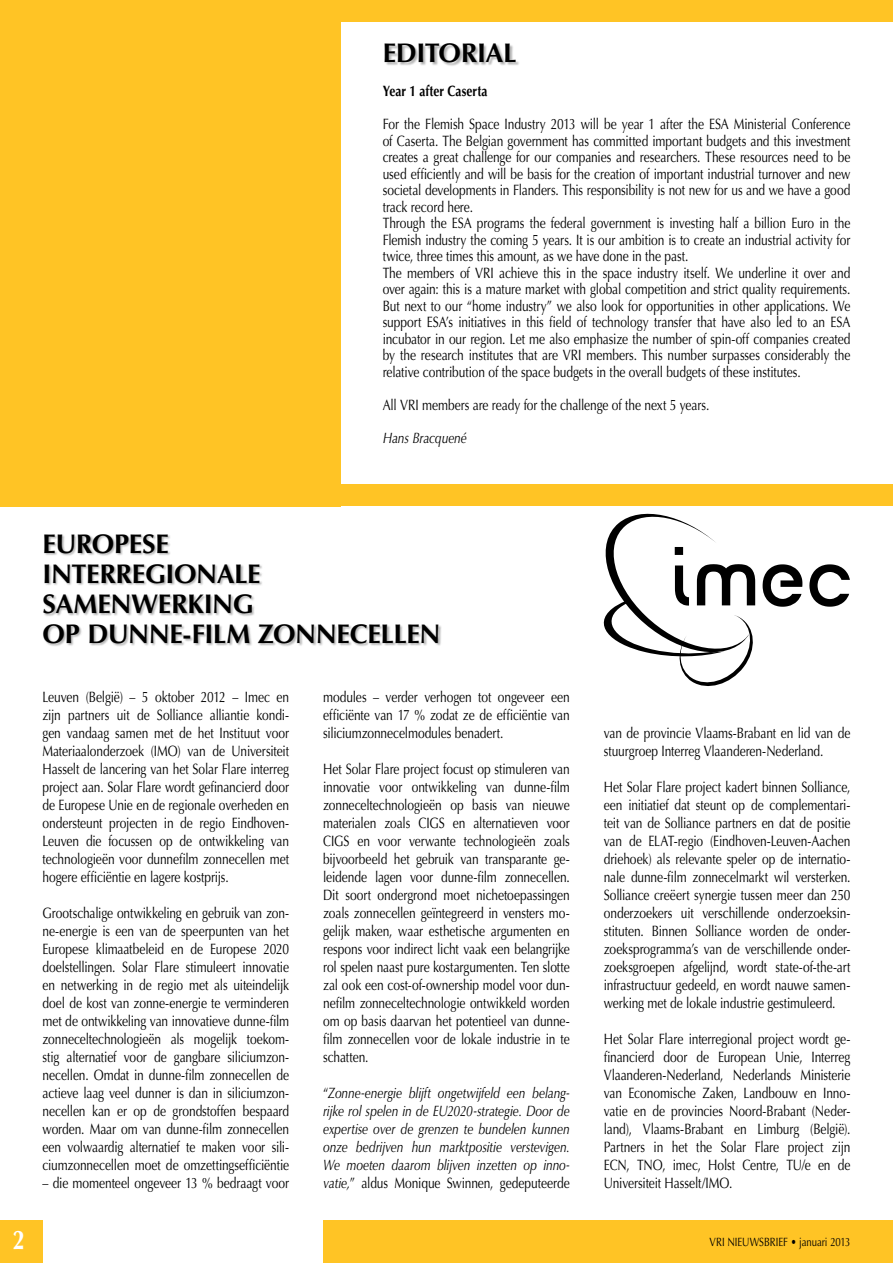
<style>
.page{position:relative;width:893px;height:1263px;background:#fff}
.page>*{position:absolute;margin:0;border:0;box-sizing:border-box;transform-origin:0 0}
.t1{font:700 27px/30px "Optima LT Std";letter-spacing:-.015em;color:#000}
.t2{font:700 27px "Optima LT Std";color:#fff;scale:.8 1}
.t3{font:15px/18px "Optima LT Std";letter-spacing:-.01em;color:#000;text-align:justify;scale:.8 1}
.t4{font:italic 15px/18px "Optima LT Std";letter-spacing:-.01em;color:#000;text-align:justify;scale:.8 1}
.t5{font:700 15px "Optima LT Std";color:#000;scale:.8 1}
.t6{font:12px "Optima LT Std";letter-spacing:-.005em;color:#000;scale:.8 1}
.s1{font-style:normal}
</style>
<div class="page">
<div style="left:0;top:1220px;width:43px;height:43px;background:#ffc425"></div>
<div style="left:323px;top:1220px;width:570px;height:43px;background:#ffc425"></div>
<div style="left:0;top:0;width:893px;height:21px;background:#ffc425"></div>
<div style="left:44px;top:534px;width:399px;height:113px;background:#000;opacity:.3"></div>
<div style="left:385px;top:44px;width:135px;height:23px;background:#000;opacity:.3"></div>
<div style="left:0;top:485px;width:893px;height:21px;background:#ffc425"></div>
<svg style="left:604px;top:514px;width:152px;height:172px"></svg>
<svg style="left:763px;top:564px;width:39px;height:43px"></svg>
<svg style="left:809px;top:564px;width:41px;height:43px"></svg>
<div style="left:0;top:0;width:340px;height:506px;background:#ffc425"></div>
<h1 class="t1" style="left:383px;top:39px;width:135px">EDITORIAL</h1>
<p class="t5" style="left:383px;top:82px;width:133px">YEAR 1 AFTER CASERTA</p>
<p class="t3" style="left:383px;top:116px;width:586px;line-height:16.5px;text-align:left">For the Flemish Space Industry 2013 will be year 1 after the ESA Ministerial Conference of Caserta. The Belgian government has committed important budgets and this investment creates a great challenge for our companies and researchers. These resources need to be used efficiently and will be basis for the creation of important industrial turnover and new societal developments in Flanders. This responsibility is not new for us and we have a good track record here.<br>Through the ESA programs the federal government is investing half a billion Euro in the Flemish industry the coming 5 years. It is our ambition is to create an industrial activity for twice, three times this amount, as we have done in the past.<br>The members of VRI achieve this in the space industry itself. We underline it over and over again: this is a mature market with global competition and strict quality requirements.<br>But next to our “home industry” we also look for opportunities in other applications. We support ESA’s initiatives in this field of technology transfer that have also led to an ESA incubator in our region. Let me also emphasize the number of spin-off companies created by the research institutes that are VRI members. This number surpasses considerably the relative contribution of the space budgets in the overall budgets of these institutes.</p>
<p class="t3" style="left:383px;top:396px;width:410px">All VRI members are ready for the challenge of the next 5 years.</p>
<p class="t4" style="left:383px;top:429px;width:107px">Hans Bracquené</p>
<h1 class="t1" style="left:43px;top:529px;width:399px">EUROPESE<br>INTERREG IONALE<br>SAMENWERKING<br>OP DUNNE-FILM ZONNECELLEN</h1>
<p class="t3" style="left:43px;top:688px;width:310px">Leuven (België) – 5 oktober 2012 – Imec en zijn partners uit de Solliance alliantie kondi&shy;gen vandaag samen met de het Instituut voor Materiaalonderzoek (IMO) van de Universiteit Hasselt de lancering van het Solar Flare interreg project aan. Solar Flare wordt gefinancierd door de Europese Unie en de regionale overheden en ondersteunt projecten in de regio Eindhoven-Leuven die focussen op de ontwikkeling van technologieën voor dunnefilm zonnecellen met hogere efficiëntie en lagere kostprijs.</p>
<p class="t3" style="left:43px;top:904px;width:310px">Grootschalige ontwikkeling en gebruik van zon&shy;ne-energie is een van de speerpunten van het Europese klimaatbeleid en de Europese 2020 doelstellingen. Solar Flare stimuleert innovatie en netwerking in de regio met als uiteindelijk doel de kost van zonne-energie te verminderen met de ontwikkeling van innovatieve dunne-film zonneceltechnologieën als mogelijk toekom&shy;stig alternatief voor de gangbare siliciumzon&shy;necellen. Omdat in dunne-film zonnecellen de actieve laag veel dunner is dan in siliciumzon&shy;necellen kan er op de grondstoffen bespaard worden. Maar om van dunne-film zonnecellen een volwaardig alternatief te maken voor sili&shy;ciumzonnecellen moet de omzettingsefficiëntie</p>
<p class="t3" style="left:43px;top:1174px;width:310px">– die momenteel ongeveer 13 % bedraagt voor</p>
<p class="t3" style="left:323px;top:688px;width:310px">modules – verder verhogen tot ongeveer een efficiënte van 17 % zodat ze de efficiëntie van siliciumzonnecelmodules benadert.</p>
<p class="t3" style="left:323px;top:760px;width:310px">Het Solar Flare project focust op stimuleren van innovatie voor ontwikkeling van dunne-film zonneceltechnologieën op basis van nieuwe materialen zoals CIGS en alternatieven voor CIGS en voor verwante technologieën zoals bijvoorbeeld het gebruik van transparante ge&shy;leidende lagen voor dunne-film zonnecellen.<br>Dit soort ondergrond moet nichetoepassingen zoals zonnecellen geïntegreerd in vensters mo&shy;gelijk maken, waar esthetische argumenten en respons voor indirect licht vaak een belangrijke rol spelen naast pure kostargumenten. Ten slotte zal ook een cost-of-ownership model voor dun&shy;nefilm zonneceltechnologie ontwikkeld worden om op basis daarvan het potentieel van dunne&shy;film zonnecellen voor de lokale industrie in te schatten.</p>
<p class="t4" style="left:323px;top:1084px;width:310px"><span class="s1">“</span>Zonne-energie blijft ongetwijfeld een belang&shy;rijke rol spelen in de EU2020-strategie. Door de expertise over de grenzen te bundelen kunnen onze bedrijven hun marktpositie verstevigen.<br>We moeten daarom blijven inzetten op inno&shy;vatie,<span class="s1">” aldus Monique Swinnen, gedeputeerde</span></p>
<p class="t3" style="left:604px;top:724px;width:310px">van de provincie Vlaams-Brabant en lid van de stuurgroep Interreg Vlaanderen-Nederland.</p>
<p class="t3" style="left:604px;top:778px;width:310px">Het Solar Flare project kadert binnen Solliance, een initiatief dat steunt op de complementari&shy;teit van de Solliance partners en dat de positie van de ELAT-regio (Eindhoven-Leuven-Aachen driehoek) als relevante speler op de internatio&shy;nale dunne-film zonnecelmarkt wil versterken.<br>Solliance creëert synergie tussen meer dan 250 onderzoekers uit verschillende onderzoeksin&shy;stituten. Binnen Solliance worden de onder&shy;zoeksprogramma’s van de verschillende onder&shy;zoeksgroepen afgelijnd, wordt state-of-the-art infrastructuur gedeeld, en wordt nauwe samen&shy;werking met de lokale industrie gestimuleerd.</p>
<p class="t3" style="left:604px;top:1030px;width:310px">H et Solar Flare interregional project wordt ge&shy;financierd door de European Unie, Interreg Vlaanderen-Nederland, Nederlands Ministerie van Economische Zaken, Landbouw en Inno&shy;vatie en de provincies Noord-Brabant (Neder&shy;land), Vlaams-Brabant en Limburg (België).<br>Partners in het the Solar Flare project zijn ECN, TNO, imec, Holst Centre, TU/e en de Universiteit Hasselt/IMO.</p>
<h1 class="t2" style="left:13px;top:1224px;width:17px">2</h1>
<p class="t6" style="left:710px;top:1235px;width:178px">VRI NIEUWSBRIEF • januari 2013</p>
</div>
